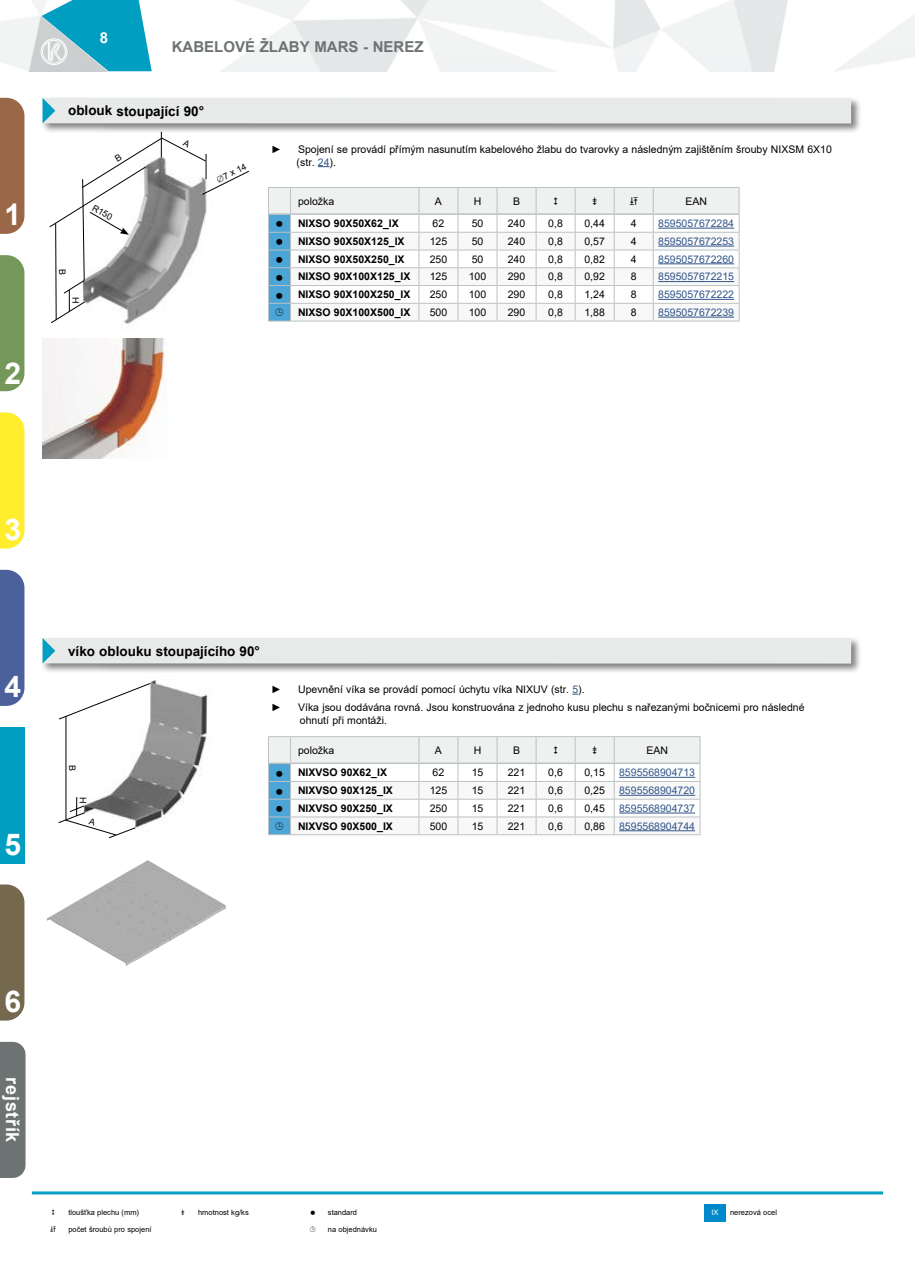
<style>
.page{position:relative;width:915px;height:1263px;background:#fff}
.page>*{position:absolute;margin:0;border:0;box-sizing:border-box;transform-origin:0 0}
.t1{font:700 30px "Arial";color:#fff}
.t2{font:700 18px "Arial";letter-spacing:.04em;color:#fff}
.t3{font:700 15px "Arial";color:#6d7373}
.t4{font:700 15px "Arial";color:#fff}
.t5{font:700 13.5px "Arial";color:#000}
.t6{font:10.5px/12.6px "Arial";color:#000}
.t7{font:700 10.5px "Arial";color:#000}
.t8{font:10.5px "Arial";color:#31558a}
.t9{font:9px "Arial";color:#000}
.t10{font:7.5px "Arial";color:#000}
.t11{font:7.5px "Arial";color:#fff}
.s1{font-family:"Arial Unicode MS"}
.s2{color:#31558a}
</style>
<div class="page">
<svg style="left:0;top:0;width:915px;height:72px"></svg>
<hr style="left:32px;top:1191px;width:850px;height:3px;background:#009ec1">
<div style="left:0;top:727px;width:24px;height:136px;background:#009ec1"></div>
<img style="left:47px;top:860px;width:179px;height:106px">
<img style="left:65px;top:680px;width:143px;height:159px">
<hr style="left:66px;top:716px;width:1px;height:104px;background:#000">
<svg style="left:59px;top:683px;width:92px;height:37px"></svg>
<div style="left:41px;top:96px;width:820px;height:38px;background:#000;opacity:.5"></div>
<div style="left:43px;top:98px;width:807px;height:26px;background:#e8eaea"></div>
<svg style="left:43px;top:98px;width:12px;height:25px"></svg>
<img style="left:43px;top:339px;width:123px;height:119px">
<div style="left:41px;top:636px;width:820px;height:38px;background:#000;opacity:.5"></div>
<div style="left:43px;top:638px;width:807px;height:26px;background:#e8eaea"></div>
<svg style="left:43px;top:638px;width:12px;height:25px"></svg>
<div style="left:704px;top:1204px;width:21px;height:17px;background:#0089ca"></div>
<div style="left:0;top:255px;width:24px;height:136px;background:#74985a"></div>
<div style="left:0;top:98px;width:24px;height:136px;background:#9a6748"></div>
<div style="left:0;top:412px;width:24px;height:137px;background:#ffed2e"></div>
<div style="left:0;top:570px;width:24px;height:136px;background:#4c619c"></div>
<div style="left:0;top:884px;width:24px;height:136px;background:#74684f"></div>
<div style="left:0;top:1042px;width:26px;height:136px;background:#6d7373"></div>
<svg style="left:268px;top:187px;width:471px;height:135px"></svg>
<svg style="left:268px;top:736px;width:432px;height:99px"></svg>
<svg style="left:49px;top:132px;width:200px;height:191px"></svg>
<svg style="left:58px;top:797px;width:78px;height:41px"></svg>
<h1 class="t1" style="left:5px;top:194px;width:18px">1</h1>
<h1 class="t1" style="left:5px;top:352px;width:18px">2</h1>
<h3 class="t4" style="left:100px;top:27px;width:10px">8</h3>
<h3 class="t3" style="left:172px;top:36px;width:253px">KABELOVÉ ŽLABY MARS - NEREZ</h3>
<p class="t5" style="left:68px;top:101px;width:137px">oblouk stoupající 90°</p>
<p class="t9" style="left:96px;top:201px;width:23px;rotate:30deg">R150</p>
<p class="t9" style="left:214px;top:174px;width:34px;rotate:-26deg"><span class="s1">∅</span>7 x 14</p>
<p class="t9" style="left:68px;top:269px;width:8px;rotate:90deg">B</p>
<p class="t9" style="left:82px;top:297px;width:8px;rotate:90deg">H</p>
<p class="t6" style="left:271px;top:143px;width:12px">►</p>
<p class="t6" style="left:296px;top:143px;width:536px">Spojení se provádí přímým nasunutím kabelového žlabu do tvarovky a následným zajištěním šrouby NIXSM 6X10 (str. <span class="s2">24</span>).</p>
<p class="t6" style="left:298px;top:195px;width:38px">položka</p>
<p class="t6" style="left:435px;top:195px;width:9px">A</p>
<p class="t6" style="left:473px;top:195px;width:9px">H</p>
<p class="t6" style="left:513px;top:195px;width:9px">B</p>
<p class="t6" style="left:685px;top:195px;width:23px">EAN</p>
<p class="t7" style="left:298px;top:216px;width:102px">NIXSO 90X50X62_IX</p>
<p class="t6" style="left:432px;top:217px;width:13px">62</p>
<p class="t6" style="left:471px;top:217px;width:13px">50</p>
<p class="t6" style="left:507px;top:217px;width:19px">240</p>
<p class="t6" style="left:548px;top:217px;width:16px">0,8</p>
<p class="t6" style="left:584px;top:217px;width:22px">0,44</p>
<p class="t6" style="left:630px;top:217px;width:7px">4</p>
<p class="t8" style="left:658px;top:216px;width:77px">8595057672284</p>
<p class="t7" style="left:298px;top:234px;width:108px">NIXSO 90X50X125_IX</p>
<p class="t6" style="left:429px;top:235px;width:19px">125</p>
<p class="t6" style="left:471px;top:235px;width:13px">50</p>
<p class="t6" style="left:507px;top:235px;width:19px">240</p>
<p class="t6" style="left:548px;top:235px;width:16px">0,8</p>
<p class="t6" style="left:584px;top:235px;width:22px">0,57</p>
<p class="t6" style="left:630px;top:235px;width:7px">4</p>
<p class="t8" style="left:658px;top:234px;width:77px">8595057672253</p>
<p class="t7" style="left:298px;top:252px;width:108px">NIXSO 90X50X250_IX</p>
<p class="t6" style="left:429px;top:253px;width:19px">250</p>
<p class="t6" style="left:471px;top:253px;width:13px">50</p>
<p class="t6" style="left:507px;top:253px;width:19px">240</p>
<p class="t6" style="left:548px;top:253px;width:16px">0,8</p>
<p class="t6" style="left:584px;top:253px;width:22px">0,82</p>
<p class="t6" style="left:630px;top:253px;width:7px">4</p>
<p class="t8" style="left:658px;top:252px;width:77px">8595057672260</p>
<p class="t7" style="left:298px;top:269px;width:114px">NIXSO 90X100X125_IX</p>
<p class="t6" style="left:429px;top:270px;width:19px">125</p>
<p class="t6" style="left:468px;top:270px;width:19px">100</p>
<p class="t6" style="left:507px;top:270px;width:19px">290</p>
<p class="t6" style="left:548px;top:270px;width:16px">0,8</p>
<p class="t6" style="left:584px;top:270px;width:22px">0,92</p>
<p class="t6" style="left:630px;top:270px;width:7px">8</p>
<p class="t8" style="left:658px;top:270px;width:77px">8595057672215</p>
<p class="t7" style="left:298px;top:287px;width:114px">NIXSO 90X100X250_IX</p>
<p class="t6" style="left:429px;top:288px;width:19px">250</p>
<p class="t6" style="left:468px;top:288px;width:19px">100</p>
<p class="t6" style="left:507px;top:288px;width:19px">290</p>
<p class="t6" style="left:548px;top:288px;width:16px">0,8</p>
<p class="t6" style="left:584px;top:288px;width:22px">1,24</p>
<p class="t6" style="left:630px;top:288px;width:7px">8</p>
<p class="t8" style="left:658px;top:287px;width:77px">8595057672222</p>
<p class="t7" style="left:298px;top:305px;width:114px">NIXSO 90X100X500_IX</p>
<p class="t6" style="left:429px;top:306px;width:19px">500</p>
<p class="t6" style="left:468px;top:306px;width:19px">100</p>
<p class="t6" style="left:507px;top:306px;width:19px">290</p>
<p class="t6" style="left:548px;top:306px;width:16px">0,8</p>
<p class="t6" style="left:584px;top:306px;width:22px">1,88</p>
<p class="t6" style="left:630px;top:306px;width:7px">8</p>
<p class="t8" style="left:658px;top:305px;width:77px">8595057672239</p>
<h1 class="t1" style="left:5px;top:508px;width:18px">3</h1>
<h1 class="t1" style="left:5px;top:666px;width:18px">4</h1>
<h1 class="t1" style="left:5px;top:823px;width:18px">5</h1>
<p class="t5" style="left:68px;top:641px;width:193px">víko oblouku stoupajícího 90°</p>
<p class="t9" style="left:78px;top:765px;width:8px;rotate:90deg">B</p>
<p class="t9" style="left:89px;top:797px;width:8px;rotate:90deg">H</p>
<p class="t6" style="left:271px;top:683px;width:12px">►</p>
<p class="t6" style="left:298px;top:683px;width:288px">Upevnění víka se provádí pomocí úchytu víka NIXUV (str. <span class="s2">5</span>).</p>
<p class="t6" style="left:271px;top:701px;width:12px">►</p>
<p class="t6" style="left:298px;top:701px;width:508px">Víka jsou dodávána rovná. Jsou konstruována z jednoho kusu plechu s nařezanými bočnicemi pro následné ohnutí při montáži.</p>
<p class="t6" style="left:298px;top:744px;width:38px">položka</p>
<p class="t6" style="left:435px;top:744px;width:9px">A</p>
<p class="t6" style="left:473px;top:744px;width:9px">H</p>
<p class="t6" style="left:513px;top:744px;width:9px">B</p>
<p class="t6" style="left:646px;top:744px;width:23px">EAN</p>
<p class="t7" style="left:298px;top:765px;width:91px">NIXVSO 90X62_IX</p>
<p class="t6" style="left:432px;top:766px;width:13px">62</p>
<p class="t6" style="left:471px;top:766px;width:13px">15</p>
<p class="t6" style="left:507px;top:766px;width:19px">221</p>
<p class="t6" style="left:548px;top:766px;width:16px">0,6</p>
<p class="t6" style="left:584px;top:766px;width:22px">0,15</p>
<p class="t8" style="left:619px;top:765px;width:77px">8595568904713</p>
<p class="t7" style="left:298px;top:783px;width:96px">NIXVSO 90X125_IX</p>
<p class="t6" style="left:429px;top:784px;width:19px">125</p>
<p class="t6" style="left:471px;top:784px;width:13px">15</p>
<p class="t6" style="left:507px;top:784px;width:19px">221</p>
<p class="t6" style="left:548px;top:784px;width:16px">0,6</p>
<p class="t6" style="left:584px;top:784px;width:22px">0,25</p>
<p class="t8" style="left:619px;top:783px;width:77px">8595568904720</p>
<p class="t7" style="left:298px;top:801px;width:96px">NIXVSO 90X250_IX</p>
<p class="t6" style="left:429px;top:802px;width:19px">250</p>
<p class="t6" style="left:471px;top:802px;width:13px">15</p>
<p class="t6" style="left:507px;top:802px;width:19px">221</p>
<p class="t6" style="left:548px;top:802px;width:16px">0,6</p>
<p class="t6" style="left:584px;top:802px;width:22px">0,45</p>
<p class="t8" style="left:619px;top:801px;width:77px">8595568904737</p>
<p class="t7" style="left:298px;top:818px;width:96px">NIXVSO 90X500_IX</p>
<p class="t6" style="left:429px;top:820px;width:19px">500</p>
<p class="t6" style="left:471px;top:820px;width:13px">15</p>
<p class="t6" style="left:507px;top:820px;width:19px">221</p>
<p class="t6" style="left:548px;top:820px;width:16px">0,6</p>
<p class="t6" style="left:584px;top:820px;width:22px">0,86</p>
<p class="t8" style="left:619px;top:819px;width:77px">8595568904744</p>
<h1 class="t1" style="left:5px;top:980px;width:18px">6</h1>
<h2 class="t2" style="left:25px;top:1077px;width:67px;rotate:90deg">rejstřík</h2>
<p class="t10" style="left:68px;top:1207px;width:72px">tloušťka plechu (mm)</p>
<p class="t10" style="left:198px;top:1207px;width:52px">hmotnost kg/ks</p>
<p class="t10" style="left:328px;top:1207px;width:31px">standard</p>
<p class="t11" style="left:711px;top:1207px;width:9px">IX</p>
<p class="t10" style="left:729px;top:1207px;width:48px">nerezová ocel</p>
<p class="t10" style="left:68px;top:1224px;width:85px">počet šroubů pro spojení</p>
<p class="t10" style="left:328px;top:1224px;width:50px">na objednávku</p>
</div>
